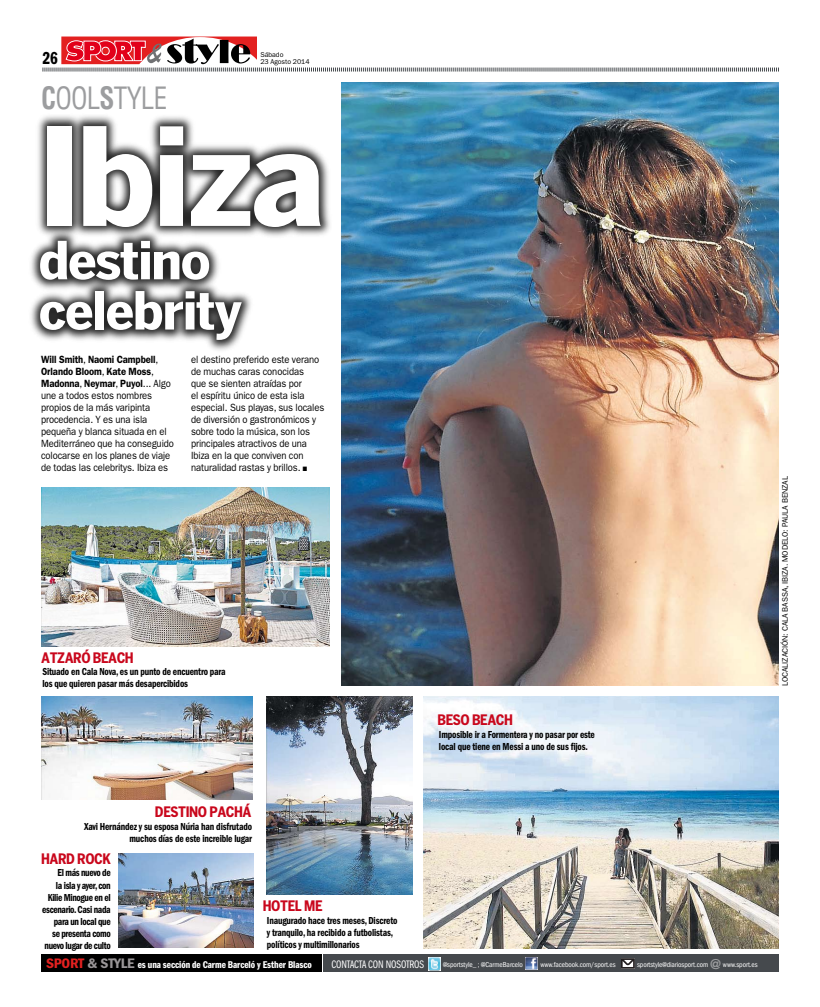
<style>
.page{position:relative;width:820px;height:1007px;background:#fff}
.page>*{position:absolute;margin:0;border:0;box-sizing:border-box;transform-origin:0 0}
.t1{font:700 condensed 134.8px "Zimmer";letter-spacing:-.025em;color:#fff;scale:1.23 1}
.t2{font:700 condensed 52px/50.2px "Zimmer";letter-spacing:-.025em;color:#fff;scale:1.23 1}
.t3{font:condensed 30px "Helvetica LT Std";letter-spacing:-.03em;color:#9c9d9f;scale:.9 1}
.t4{font:18px "ITC Franklin Gothic Std Dm Cp";color:#000}
.t5{font:17.4px "Franklin Gothic Std Extra Cond";color:#9c9d9f}
.t6{font:700 condensed 14.3px "Zimmer";letter-spacing:-.025em;color:#c9071c;scale:1.07 1}
.t7{font:14.3px "ITC Franklin Gothic Std Dm Cd";letter-spacing:-.02em;color:#999597;scale:1.1 1}
.t8{font:11.2px "ITC Franklin Gothic Std Bk Cp";letter-spacing:-.005em;color:#fff}
.t9{font:10.5px/12px "ITC Franklin Gothic Std";letter-spacing:-.01em;color:#000;scale:.9 1}
.t10{font:10.5px/12px "ITC Franklin Gothic Std Dm Cd";letter-spacing:-.02em;color:#000;scale:.9 1}
.t11{font:10.5px/12px "ITC Franklin Gothic Std Dm Cd";letter-spacing:-.04em;color:#000;text-align:right;scale:.9 1}
.t12{font:10.2px "ITC Franklin Gothic Std Dm Cp";letter-spacing:-.005em;color:#fff;scale:1.1 1}
.t13{font:8px "ITC Franklin Gothic Std";letter-spacing:-.01em;color:#000}
.t14{font:condensed 7.4px "ITC Franklin Gothic Std";letter-spacing:-.01em;color:#fff}
.t15{font:7px/7.1px "ITC Franklin Gothic Std";letter-spacing:-.01em;color:#000}
.s1{font-weight:700}
.s2{font-weight:600}
.s3{color:#e32120}
</style>
<div class="page">
<svg style="left:42px;top:36px;width:735px;height:36px"></svg>
<div style="left:41px;top:954px;width:280px;height:17px;background:#000"></div>
<div style="left:323px;top:954px;width:455px;height:17px;background:#45494d"></div>
<svg style="left:537px;top:957px;width:1px;height:12px"></svg>
<svg style="left:525px;top:957px;width:12px;height:12px"></svg>
<svg style="left:428px;top:957px;width:12px;height:12px"></svg>
<svg style="left:621px;top:959px;width:13px;height:9px"></svg>
<img style="left:41px;top:488px;width:288px;height:158px">
<img style="left:41px;top:696px;width:211px;height:103px">
<img style="left:266px;top:696px;width:146px;height:198px">
<img style="left:341px;top:82px;width:437px;height:603px">
<img style="left:423px;top:697px;width:355px;height:250px">
<img style="left:118px;top:853px;width:136px;height:94px">
<div style="left:27px;top:113px;width:306px;height:240px;background:#000;opacity:.85"></div>
<h3 class="t4" style="left:43px;top:48px;width:17px">26</h3>
<p class="t15" style="left:260px;top:51px;width:51px">Sábado<br>23 Agosto 2014</p>
<h3 class="t3" style="left:41px;top:79px;width:141px"><span class="s1">C</span>OOL<span class="s1">S</span>TYLE</h3>
<h1 class="t1" style="left:38px;top:95px;width:235px">Ibiza</h1>
<h2 class="t2" style="left:38px;top:234px;width:167px">destino celebrity</h2>
<p class="t9" style="left:41px;top:353px;width:149px"><span class="s2">Will Smith</span>, <span class="s2">Naomi Campbell</span>,<br><span class="s2">Orlando Bloom</span>, <span class="s2">Kate Moss</span>,<br><span class="s2">Madonna</span>, <span class="s2">Neymar</span>, <span class="s2">Puyol</span>... Algo une a todos estos nombres propios de la más varipinta procedencia. Y es una isla pequeña y blanca situada en el<br>Mediterráneo que ha conseguido colocarse en los planes de viaje de todas las celebritys. Ibiza es</p>
<p class="t9" style="left:191px;top:353px;width:150px">el destino preferido este verano de muchas caras conocidas<br>que se sienten atraídas por<br>el espíritu único de esta isla especial. Sus playas, sus locales de diversión o gastronómicos y sobre todo la música, son los principales atractivos de una<br>Ibiza en la que conviven con naturalidad rastas y brillos. ■</p>
<h3 class="t6" style="left:41px;top:648px;width:88px">ATZARÓ BEACH</h3>
<p class="t10" style="left:42px;top:665px;width:205px">Situado en Cala Nova, es un punto de encuentro para los que quieren pasar más desapercibidos</p>
<h3 class="t6" style="left:155px;top:803px;width:92px">DESTINO PACHÁ</h3>
<p class="t10" style="left:84px;top:820px;width:188px;text-align:right">Xavi Hernández y su esposa Núria han disfrutado muchos días de este increible lugar</p>
<h3 class="t6" style="left:41px;top:850px;width:67px">HARD ROCK</h3>
<p class="t11" style="left:42px;top:866px;width:78px">El más nuevo de<br>la isla y ayer, con<br>Kilie Minogue en el escenario. Casi nada para un local que<br>se presenta como nuevo lugar de culto</p>
<h3 class="t6" style="left:263px;top:897px;width:57px">HOTEL ME</h3>
<p class="t10" style="left:267px;top:914px;width:146px">Inaugurado hace tres meses, Discreto y tranquilo, ha recibido a futbolistas, políticos y multimillonarios</p>
<h3 class="t6" style="left:437px;top:710px;width:72px">BESO BEACH</h3>
<p class="t10" style="left:439px;top:728px;width:175px">Imposible ir a Formentera y no pasar por este local que tiene en Messi a uno de sus fijos.</p>
<h3 class="t7" style="left:46px;top:954px;width:82px"><span class="s3">SPORT</span> &amp; STYLE</h3>
<p class="t12" style="left:138px;top:958px;width:160px">es una sección de Carme Barceló y Esther Blasco</p>
<p class="t8" style="left:331px;top:958px;width:94px">CONTACTA CON NOSOTRoS</p>
<p class="t14" style="left:443px;top:960px;width:81px">@sportstyle_ ; @CarmeBarcelo</p>
<p class="t14" style="left:540px;top:960px;width:77px">www.facebook.com/sport.es</p>
<p class="t14" style="left:636px;top:960px;width:73px">sportstyle@diariosport.com</p>
<h3 class="t5" style="left:709px;top:953px;width:13px">@</h3>
<p class="t14" style="left:722px;top:960px;width:36px">www.sport.es</p>
<p class="t13" style="left:780px;top:685px;width:211px;rotate:-90deg">LOCALIZACIÓN: CALA BASSA, IBIZA. MODELO: PAULA BENZAL</p>
</div>
